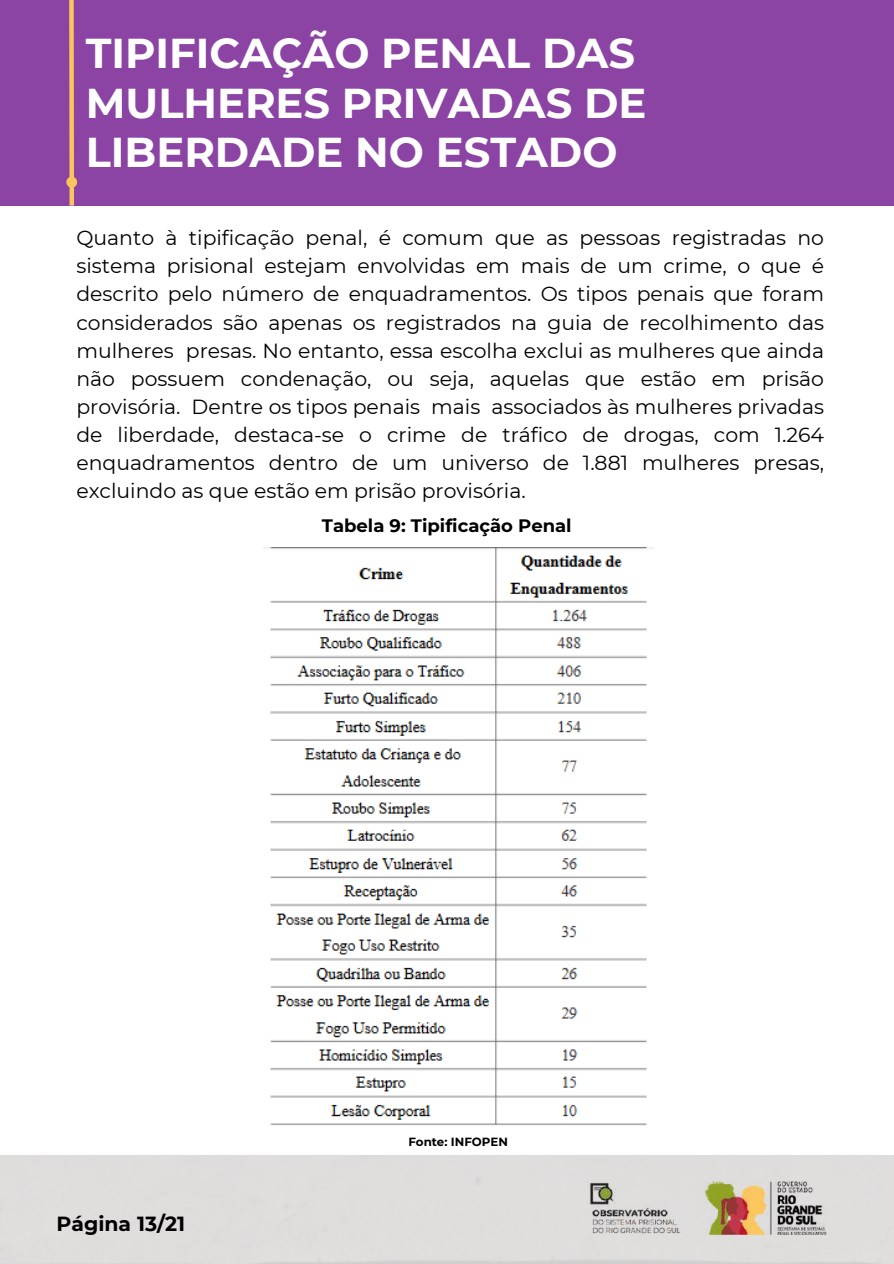
<style>
.page{position:relative;width:894px;height:1264px;background:#fff}
.page>*{position:absolute;margin:0;border:0;box-sizing:border-box;transform-origin:0 0}
.t1{font:700 41.55px/49.5px "Montserrat";color:#fff}
.t2{font:20.4px/28.2px "Montserrat";color:#000;text-align:justify}
.t3{font:700 20.4px "Montserrat";color:#000}
.t4{font:700 18px "Montserrat";color:#000}
.t5{font:700 11.85px "Montserrat";color:#000}
</style>
<div class="page">
<div style="left:0;top:1155px;width:893px;height:108px;background:#dfdddd"></div>
<img style="left:705px;top:1181px;width:137px;height:53px">
<img style="left:587px;top:1181px;width:93px;height:54px">
<div style="left:0;top:0;width:893px;height:206px;background:#8b44a4"></div>
<img style="left:263px;top:547px;width:390px;height:578px">
<svg style="left:67px;top:0;width:9px;height:206px"></svg>
<div style="left:66px;top:177px;width:11px;height:11px;background:#fbc55e;border-radius:50%"></div>
<h1 class="t1" style="left:86px;top:29px;width:562px">TIPIFICAÇÃO PENAL DAS<br>MULHERES PRIVADAS DE<br>LIBERDADE NO ESTADO</h1>
<p class="t2" style="left:76px;top:224px;width:749px">Quanto à tipificação penal, é comum que as pessoas registradas no sistema prisional estejam envolvidas em mais de um crime, o que é descrito pelo número de enquadramentos. Os tipos penais que foram considerados são apenas os registrados na guia de recolhimento das mulheres presas. No entanto, essa escolha exclui as mulheres que ainda não possuem condenação, ou seja, aquelas que estão em prisão provisória. Dentre os tipos penais mais associados às mulheres privadas de liberdade, destaca-se o crime de tráfico de drogas, com 1.264 enquadramentos dentro de um universo de 1.881 mulheres presas, excluindo as que estão em prisão provisória.</p>
<p class="t4" style="left:322px;top:514px;width:251px">Tabela 9: Tipificação Penal</p>
<p class="t3" style="left:57px;top:1211px;width:130px">Página 13/21</p>
<p class="t5" style="left:408px;top:1134px;width:101px">Fonte: INFOPEN</p>
</div>
